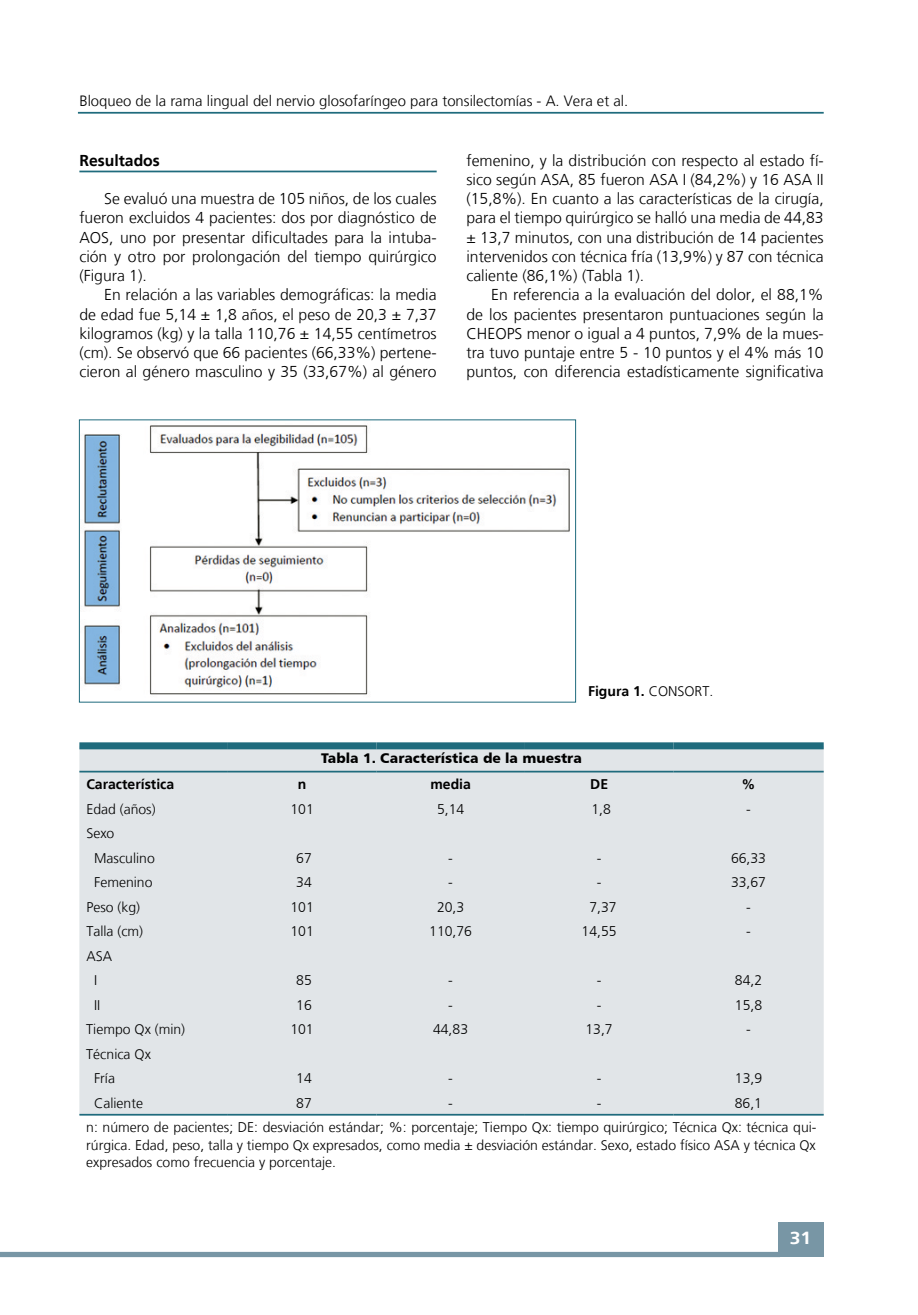
<style>
.page{position:relative;width:918px;height:1315px;background:#fff}
.page>*{position:absolute;margin:0;border:0;box-sizing:border-box;transform-origin:0 0}
.t1{font:700 17.5px "Frutiger LT";color:#fff;scale:1.1 1}
.t2{font:300 15.75px/19.2px "Frutiger LT";color:#000;text-align:justify}
.t3{font:700 15.75px "Frutiger LT";color:#000}
.t4{font:300 14.88px "Frutiger LT";color:#000}
.t5{font:300 14px/24.5px "Frutiger LT";color:#000}
.t6{font:700 14px "Frutiger LT";color:#000}
.t7{font:14px "Humanist 777 BT Black B";color:#000}
.s1{font-weight:300}
</style>
<div class="page">
<div style="left:778px;top:1222px;width:45px;height:35px;background:#7896a5"></div>
<div style="left:0;top:1251px;width:780px;height:6px;background:#7896a5"></div>
<hr style="left:78px;top:112px;width:745px;height:2px;background:#1f6b7d">
<hr style="left:79px;top:171px;width:358px;height:1px;background:#1f6b7d">
<div style="left:79px;top:749px;width:744px;height:365px;background:#e1e5e8"></div>
<div style="left:79px;top:742px;width:149px;height:7px;background:#1f6b7d"></div>
<div style="left:228px;top:742px;width:148px;height:7px;background:#1f6b7d"></div>
<div style="left:376px;top:742px;width:149px;height:7px;background:#1f6b7d"></div>
<div style="left:525px;top:742px;width:148px;height:7px;background:#1f6b7d"></div>
<div style="left:673px;top:742px;width:150px;height:7px;background:#1f6b7d"></div>
<hr style="left:79px;top:771px;width:149px;height:1px;background:#1f6b7d">
<hr style="left:228px;top:771px;width:148px;height:1px;background:#1f6b7d">
<hr style="left:376px;top:771px;width:149px;height:1px;background:#1f6b7d">
<hr style="left:525px;top:771px;width:148px;height:1px;background:#1f6b7d">
<hr style="left:673px;top:771px;width:150px;height:1px;background:#1f6b7d">
<hr style="left:79px;top:1114px;width:149px;height:1px;background:#1f6b7d">
<hr style="left:228px;top:1114px;width:148px;height:1px;background:#1f6b7d">
<hr style="left:376px;top:1114px;width:149px;height:1px;background:#1f6b7d">
<hr style="left:525px;top:1114px;width:148px;height:1px;background:#1f6b7d">
<hr style="left:673px;top:1114px;width:150px;height:1px;background:#1f6b7d">
<img style="left:84px;top:425px;width:486px;height:270px">
<div style="left:79px;top:420px;width:497px;height:282px;border:1px solid #1f6b7d"></div>
<p class="t4" style="left:79px;top:92px;width:550px">Bloqueo de la rama lingual del nervio glosofaríngeo para tonsilectomías - A. Vera et al.</p>
<p class="t3" style="left:79px;top:151px;width:82px">Resultados</p>
<p class="t2" style="left:79px;top:189px;width:359px;text-indent:25px">Se evaluó una muestra de 105 niños, de los cuales fueron excluidos 4 pacientes: dos por diagnóstico de AOS, uno por presentar dificultades para la intuba&shy;ción y otro por prolongación del tiempo quirúrgico (Figura 1).</p>
<p class="t2" style="left:79px;top:285px;width:359px;text-indent:25px">En relación a las variables demográficas: la media de edad fue 5,14 ± 1,8 años, el peso de 20,3 ± 7,37 kilogramos (kg) y la talla 110,76 ± 14,55 centímetros (cm). Se observó que 66 pacientes (66,33%) pertene&shy;cieron al género masculino y 35 (33,67%) al género</p>
<p class="t2" style="left:466px;top:151px;width:359px">femenino, y la distribución con respecto al estado fí&shy;sico según ASA, 85 fueron ASA I (84,2%) y 16 ASA II (15,8%). En cuanto a las características de la cirugía, para el tiempo quirúrgico se halló una media de 44,83 ± 13,7 minutos, con una distribución de 14 pacientes intervenidos con técnica fría (13,9%) y 87 con técnica caliente (86,1%) (Tabla 1).</p>
<p class="t2" style="left:466px;top:285px;width:359px;text-indent:25px">En referencia a la evaluación del dolor, el 88,1% de los pacientes presentaron puntuaciones según la CHEOPS menor o igual a 4 puntos, 7,9% de la mues&shy;tra tuvo puntaje entre 5 - 10 puntos y el 4% más 10 puntos, con diferencia estadísticamente significativa</p>
<p class="t6" style="left:588px;top:682px;width:127px">Figura 1. <span class="s1">CONSORT.</span></p>
<p class="t7" style="left:321px;top:749px;width:262px">Tabla 1. Característica de la muestra</p>
<p class="t6" style="left:86px;top:776px;width:89px">Característica</p>
<p class="t6" style="left:298px;top:776px;width:10px">n</p>
<p class="t6" style="left:430px;top:776px;width:42px">media</p>
<p class="t6" style="left:590px;top:776px;width:19px">DE</p>
<p class="t6" style="left:741px;top:776px;width:15px">%</p>
<p class="t5" style="left:86px;top:797px;width:71px">Edad (años)</p>
<p class="t5" style="left:290px;top:797px;width:25px">101</p>
<p class="t5" style="left:437px;top:797px;width:29px">5,14</p>
<p class="t5" style="left:591px;top:797px;width:21px">1,8</p>
<p class="t5" style="left:746px;top:797px;width:6px">-</p>
<p class="t5" style="left:94px;top:821px;width:62px;text-indent:-8px">Sexo<br>Masculino</p>
<p class="t5" style="left:296px;top:846px;width:17px">67</p>
<p class="t5" style="left:448px;top:846px;width:6px">-</p>
<p class="t5" style="left:597px;top:846px;width:6px">-</p>
<p class="t5" style="left:731px;top:846px;width:37px">66,33</p>
<p class="t5" style="left:94px;top:870px;width:60px">Femenino</p>
<p class="t5" style="left:296px;top:870px;width:17px">34</p>
<p class="t5" style="left:448px;top:870px;width:6px">-</p>
<p class="t5" style="left:597px;top:870px;width:6px">-</p>
<p class="t5" style="left:731px;top:870px;width:37px">33,67</p>
<p class="t5" style="left:86px;top:895px;width:55px">Peso (kg)</p>
<p class="t5" style="left:290px;top:895px;width:25px">101</p>
<p class="t5" style="left:437px;top:895px;width:29px">20,3</p>
<p class="t5" style="left:589px;top:895px;width:29px">7,37</p>
<p class="t5" style="left:746px;top:895px;width:6px">-</p>
<p class="t5" style="left:86px;top:919px;width:58px">Talla (cm)</p>
<p class="t5" style="left:290px;top:919px;width:25px">101</p>
<p class="t5" style="left:429px;top:919px;width:44px">110,76</p>
<p class="t5" style="left:581px;top:919px;width:37px">14,55</p>
<p class="t5" style="left:746px;top:919px;width:6px">-</p>
<p class="t5" style="left:86px;top:944px;width:27px;text-align:center">ASA<br>I</p>
<p class="t5" style="left:296px;top:968px;width:17px">85</p>
<p class="t5" style="left:448px;top:968px;width:6px">-</p>
<p class="t5" style="left:597px;top:968px;width:6px">-</p>
<p class="t5" style="left:735px;top:968px;width:29px">84,2</p>
<p class="t5" style="left:94px;top:993px;width:8px">II</p>
<p class="t5" style="left:296px;top:993px;width:17px">16</p>
<p class="t5" style="left:448px;top:993px;width:6px">-</p>
<p class="t5" style="left:597px;top:993px;width:6px">-</p>
<p class="t5" style="left:735px;top:993px;width:29px">15,8</p>
<p class="t5" style="left:86px;top:1017px;width:100px">Tiempo Qx (min)</p>
<p class="t5" style="left:290px;top:1017px;width:25px">101</p>
<p class="t5" style="left:433px;top:1017px;width:37px">44,83</p>
<p class="t5" style="left:585px;top:1017px;width:29px">13,7</p>
<p class="t5" style="left:746px;top:1017px;width:6px">-</p>
<p class="t5" style="left:94px;top:1042px;width:58px;text-indent:-8px">Técnica Qx<br>Fría</p>
<p class="t5" style="left:296px;top:1066px;width:17px">14</p>
<p class="t5" style="left:448px;top:1066px;width:6px">-</p>
<p class="t5" style="left:597px;top:1066px;width:6px">-</p>
<p class="t5" style="left:735px;top:1066px;width:29px">13,9</p>
<p class="t5" style="left:94px;top:1091px;width:50px">Caliente</p>
<p class="t5" style="left:296px;top:1091px;width:17px">87</p>
<p class="t5" style="left:448px;top:1091px;width:6px">-</p>
<p class="t5" style="left:597px;top:1091px;width:6px">-</p>
<p class="t5" style="left:86px;top:1091px;width:732px;text-indent:648px">86,1<br>n: número de pacientes; DE: desviación estándar; %: porcentaje; Tiempo Qx: tiempo quirúrgico; Técnica Qx: técnica qui-</p>
<p class="t5" style="left:86px;top:1136px;width:731px;line-height:17.5px">rúrgica. Edad, peso, talla y tiempo Qx expresados, como media ± desviación estándar. Sexo, estado físico ASA y técnica Qx expresados como frecuencia y porcentaje.</p>
<p class="t1" style="left:790px;top:1227px;width:21px">31</p>
</div>
